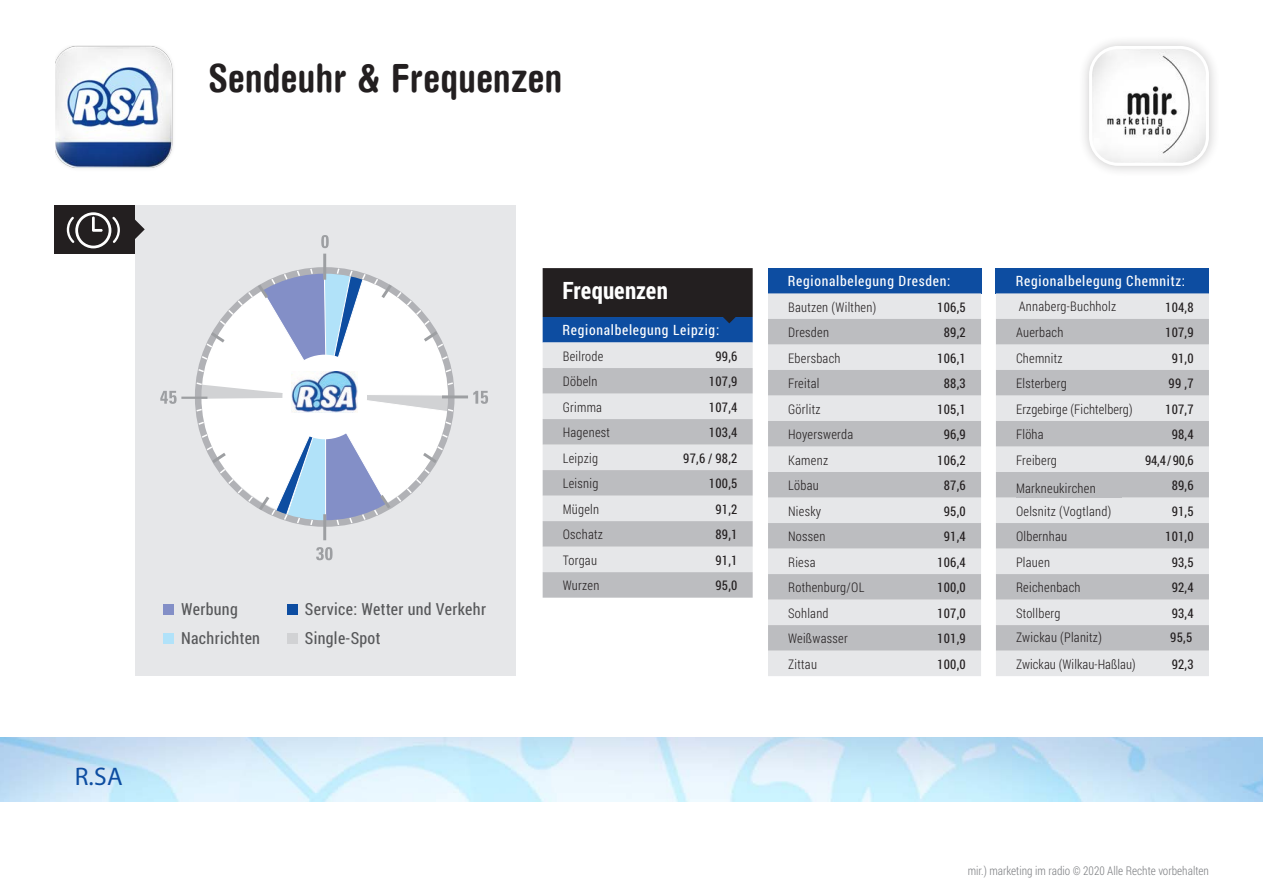
<style>
.page{position:relative;width:1263px;height:893px;background:#fff}
.page>*{position:absolute;margin:0;border:0;box-sizing:border-box;transform-origin:0 0}
.t1{font:700 condensed 39px "Helvetica Rounded LT";color:#231f20}
.t2{font:25.5px "Myriad Pro";color:#0d4da1}
.Fließtext-neg{font:700 24px "Roboto Condensed";letter-spacing:.005em;color:#fff}
.t3{font:16.65px "Roboto Condensed";letter-spacing:.02em;color:#57585a}
.t4{font:14.25px "Roboto Condensed";letter-spacing:.05em;color:#fff}
.t5{font:300 13.35px "Roboto Condensed";letter-spacing:.02em;color:#231f20}
.t6{font:13.35px "Roboto Condensed";letter-spacing:.02em;color:#231f20}
.t7{font:300 12px "Roboto Condensed";color:#808285}
</style>
<div class="page">
<img style="left:0;top:737px;width:1263px;height:64px">
<div style="left:1077px;top:34px;width:143px;height:143px;background:#231f20;opacity:.25"></div>
<img style="left:1090px;top:47px;width:117px;height:117px">
<div style="left:1089px;top:46px;width:120px;height:120px;border:3px solid #fff;border-radius:28px"></div>
<img style="left:56px;top:46px;width:117px;height:122px">
<div style="left:135px;top:205px;width:380px;height:471px;background:#e6e7e9"></div>
<div style="left:768px;top:268px;width:213px;height:25px;background:#0d4da1"></div>
<div style="left:768px;top:293px;width:213px;height:383px;background:#e6e7e9"></div>
<svg style="left:768px;top:319px;width:213px;height:127px;background:#cccdd0"></svg>
<svg style="left:768px;top:472px;width:213px;height:179px;background:#cecfd1"></svg>
<div style="left:996px;top:268px;width:213px;height:25px;background:#0d4da1"></div>
<div style="left:996px;top:293px;width:213px;height:383px;background:#e6e7e9"></div>
<div style="left:996px;top:319px;width:213px;height:25px;background:#bcbdc0"></div>
<svg style="left:996px;top:370px;width:213px;height:281px;background:#cfd0d3"></svg>
<div style="left:1016px;top:476px;width:105px;height:21px;background:#bcbdc0"></div>
<div style="left:543px;top:342px;width:210px;height:26px;background:#e6e7e9"></div>
<svg style="left:543px;top:368px;width:210px;height:230px;background:#cecfd2"></svg>
<svg style="left:543px;top:268px;width:210px;height:74px;background:#1b2e4b"></svg>
<div style="left:54px;top:205px;width:81px;height:49px;background:#231f20"></div>
<svg style="left:67px;top:212px;width:78px;height:36px"></svg>
<div style="left:164px;top:604px;width:10px;height:11px;background:#838fc7"></div>
<div style="left:164px;top:634px;width:10px;height:10px;background:#b1e2f9"></div>
<div style="left:287px;top:604px;width:11px;height:11px;background:#0d4da1"></div>
<div style="left:287px;top:634px;width:11px;height:10px;background:#d1d2d4"></div>
<svg style="left:316px;top:547px;width:16px;height:13px"></svg>
<svg style="left:321px;top:235px;width:8px;height:13px"></svg>
<svg style="left:473px;top:391px;width:15px;height:13px"></svg>
<svg style="left:160px;top:391px;width:17px;height:13px"></svg>
<hr style="left:323px;top:254px;width:3px;height:26px;background:#9d9fa2">
<hr style="left:323px;top:514px;width:3px;height:26px;background:#9d9fa2">
<hr style="left:442px;top:395px;width:26px;height:3px;background:#9d9fa2">
<hr style="left:181px;top:397px;width:26px;height:2px;background:#9d9fa2">
<svg style="left:195px;top:267px;width:260px;height:260px"></svg>
<div style="left:293px;top:371px;width:63px;height:63px;background:#fff;border-radius:50%"></div>
<img style="left:292px;top:371px;width:66px;height:41px">
<p class="t1" style="left:208px;top:54px;width:356px">Sendeuhr &amp; Frequenzen</p>
<h2 class="t2" style="left:75px;top:761px;width:50px">R.SA</h2>
<p class="t3" style="left:181px;top:597px;width:58px">Werbung</p>
<p class="t3" style="left:181px;top:627px;width:80px">Nachrichten</p>
<p class="t3" style="left:305px;top:597px;width:183px">Service: Wetter und Verkehr</p>
<p class="t3" style="left:305px;top:627px;width:77px">Single-Spot</p>
<p class="Fließtext-neg" style="left:562px;top:274px;width:107px">Frequenzen</p>
<p class="t4" style="left:562px;top:320px;width:158px">Regionalbelegung Leipzig:</p>
<p class="t5" style="left:563px;top:347px;width:42px">Beilrode</p>
<p class="t6" style="left:715px;top:347px;width:24px">99,6</p>
<p class="t5" style="left:563px;top:372px;width:36px">Döbeln</p>
<p class="t6" style="left:709px;top:372px;width:30px">107,9</p>
<p class="t5" style="left:563px;top:398px;width:41px">Grimma</p>
<p class="t6" style="left:709px;top:398px;width:30px">107,4</p>
<p class="t5" style="left:563px;top:423px;width:49px">Hagenest</p>
<p class="t6" style="left:709px;top:423px;width:30px">103,4</p>
<p class="t5" style="left:563px;top:449px;width:37px">Leipzig</p>
<p class="t6" style="left:683px;top:449px;width:56px">97,6 / 98,2</p>
<p class="t5" style="left:563px;top:474px;width:37px">Leisnig</p>
<p class="t6" style="left:709px;top:474px;width:30px">100,5</p>
<p class="t5" style="left:563px;top:500px;width:38px">Mügeln</p>
<p class="t6" style="left:715px;top:500px;width:24px">91,2</p>
<p class="t5" style="left:563px;top:525px;width:42px">Oschatz</p>
<p class="t6" style="left:715px;top:525px;width:24px">89,1</p>
<p class="t5" style="left:563px;top:551px;width:36px">Torgau</p>
<p class="t6" style="left:715px;top:551px;width:24px">91,1</p>
<p class="t5" style="left:563px;top:576px;width:38px">Wurzen</p>
<p class="t6" style="left:715px;top:576px;width:24px">95,0</p>
<p class="t4" style="left:788px;top:271px;width:164px">Regionalbelegung Dresden:</p>
<p class="t5" style="left:788px;top:298px;width:90px">Bautzen (Wilthen)</p>
<p class="t6" style="left:937px;top:298px;width:30px">106,5</p>
<p class="t5" style="left:788px;top:323px;width:42px">Dresden</p>
<p class="t6" style="left:944px;top:323px;width:24px">89,2</p>
<p class="t5" style="left:788px;top:349px;width:54px">Ebersbach</p>
<p class="t6" style="left:937px;top:349px;width:30px">106,1</p>
<p class="t5" style="left:788px;top:374px;width:33px">Freital</p>
<p class="t6" style="left:944px;top:374px;width:24px">88,3</p>
<p class="t5" style="left:788px;top:400px;width:34px">Görlitz</p>
<p class="t6" style="left:937px;top:400px;width:30px">105,1</p>
<p class="t5" style="left:788px;top:425px;width:67px">Hoyerswerda</p>
<p class="t6" style="left:944px;top:425px;width:24px">96,9</p>
<p class="t5" style="left:788px;top:451px;width:42px">Kamenz</p>
<p class="t6" style="left:937px;top:451px;width:30px">106,2</p>
<p class="t5" style="left:788px;top:476px;width:32px">Löbau</p>
<p class="t6" style="left:944px;top:476px;width:24px">87,6</p>
<p class="t5" style="left:788px;top:502px;width:35px">Niesky</p>
<p class="t6" style="left:944px;top:502px;width:24px">95,0</p>
<p class="t5" style="left:788px;top:527px;width:39px">Nossen</p>
<p class="t6" style="left:944px;top:527px;width:24px">91,4</p>
<p class="t5" style="left:788px;top:553px;width:29px">Riesa</p>
<p class="t6" style="left:937px;top:553px;width:30px">106,4</p>
<p class="t5" style="left:788px;top:578px;width:78px">Rothenburg/OL</p>
<p class="t6" style="left:937px;top:578px;width:30px">100,0</p>
<p class="t5" style="left:788px;top:604px;width:42px">Sohland</p>
<p class="t6" style="left:937px;top:604px;width:30px">107,0</p>
<p class="t5" style="left:788px;top:629px;width:61px">Weißwasser</p>
<p class="t6" style="left:937px;top:629px;width:30px">101,9</p>
<p class="t5" style="left:788px;top:655px;width:30px">Zittau</p>
<p class="t6" style="left:937px;top:655px;width:30px">100,0</p>
<p class="t4" style="left:1016px;top:271px;width:171px">Regionalbelegung Chemnitz:</p>
<p class="t5" style="left:1019px;top:297px;width:99px">Annaberg-Buchholz</p>
<p class="t6" style="left:1165px;top:298px;width:30px">104,8</p>
<p class="t5" style="left:1016px;top:323px;width:49px">Auerbach</p>
<p class="t6" style="left:1165px;top:323px;width:30px">107,9</p>
<p class="t5" style="left:1016px;top:349px;width:48px">Chemnitz</p>
<p class="t6" style="left:1172px;top:349px;width:24px">91,0</p>
<p class="t5" style="left:1016px;top:374px;width:52px">Elsterberg</p>
<p class="t6" style="left:1168px;top:374px;width:27px">99 ,7</p>
<p class="t5" style="left:1016px;top:400px;width:118px">Erzgebirge (Fichtelberg)</p>
<p class="t6" style="left:1165px;top:400px;width:30px">107,7</p>
<p class="t5" style="left:1016px;top:425px;width:29px">Flöha</p>
<p class="t6" style="left:1172px;top:425px;width:24px">98,4</p>
<p class="t5" style="left:1016px;top:451px;width:42px">Freiberg</p>
<p class="t6" style="left:1145px;top:451px;width:50px">94,4 / 90,6</p>
<p class="t5" style="left:1016px;top:479px;width:81px">Markneukirchen</p>
<p class="t6" style="left:1172px;top:476px;width:24px">89,6</p>
<p class="t5" style="left:1016px;top:502px;width:97px">Oelsnitz (Vogtland)</p>
<p class="t6" style="left:1172px;top:502px;width:24px">91,5</p>
<p class="t5" style="left:1016px;top:527px;width:53px">Olbernhau</p>
<p class="t6" style="left:1165px;top:527px;width:30px">101,0</p>
<p class="t5" style="left:1016px;top:553px;width:36px">Plauen</p>
<p class="t6" style="left:1172px;top:553px;width:24px">93,5</p>
<p class="t5" style="left:1016px;top:578px;width:66px">Reichenbach</p>
<p class="t6" style="left:1172px;top:578px;width:24px">92,4</p>
<p class="t5" style="left:1016px;top:604px;width:46px">Stollberg</p>
<p class="t6" style="left:1172px;top:604px;width:24px">93,4</p>
<p class="t5" style="left:1016px;top:628px;width:87px">Zwickau (Planitz)</p>
<p class="t6" style="left:1170px;top:628px;width:24px">95,5</p>
<p class="t5" style="left:1016px;top:655px;width:121px">Zwickau (Wilkau-Haßlau)</p>
<p class="t6" style="left:1172px;top:655px;width:24px">92,3</p>
<p class="t7" style="left:968px;top:863px;width:243px">mir.) marketing im radio © 2020 Alle Rechte vorbehalten</p>
</div>
